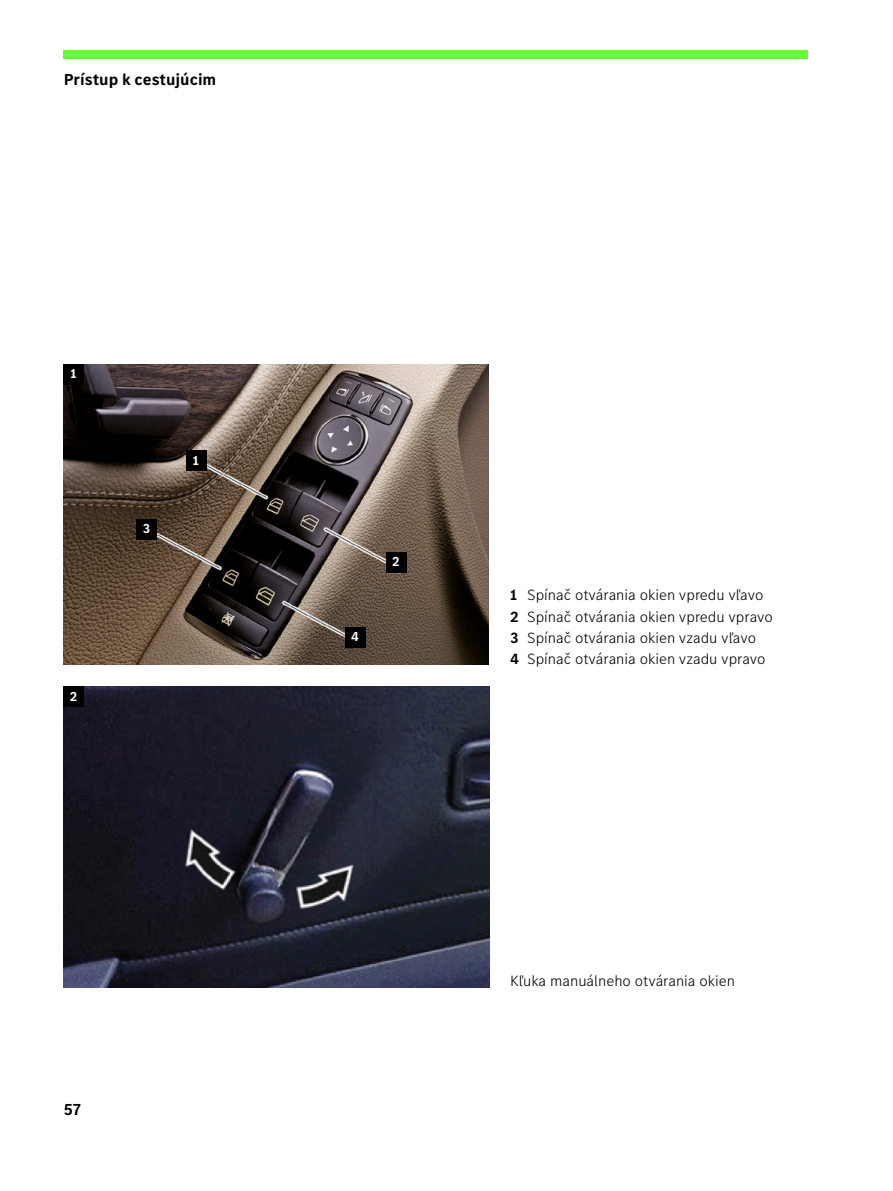
<style>
.page{position:relative;width:893px;height:1191px;background:#fff}
.page>*{position:absolute;margin:0;border:0;box-sizing:border-box;transform-origin:0 0}
.t1{font:700 16.5px "MB Corpo S Text";color:#000}
.t2{font:300 15.3px/21.5px "MB Corpo S Text";color:#000}
.t3{font:700 13.5px "MB Corpo S Text";color:#fff}
.s1{font-weight:700}
</style>
<div class="page">
<div style="left:64px;top:50px;width:744px;height:8px;background:#6f3"></div>
<img style="left:64px;top:364px;width:425px;height:300px">
<img style="left:63px;top:686px;width:426px;height:301px">
<div style="left:64px;top:364px;width:20px;height:20px;background:#000"></div>
<div style="left:64px;top:686px;width:20px;height:21px;background:#000"></div>
<div style="left:186px;top:450px;width:20px;height:21px;background:#000"></div>
<div style="left:137px;top:519px;width:20px;height:20px;background:#000"></div>
<div style="left:386px;top:552px;width:20px;height:20px;background:#000"></div>
<div style="left:345px;top:627px;width:21px;height:20px;background:#000"></div>
<p class="t1" style="left:64px;top:69px;width:154px">Prístup k cestujúcim</p>
<p class="t3" style="left:71px;top:365px;width:8px">1</p>
<p class="t3" style="left:70px;top:687px;width:9px">2</p>
<p class="t3" style="left:143px;top:520px;width:9px">3</p>
<p class="t3" style="left:193px;top:451px;width:8px">1</p>
<p class="t1" style="left:64px;top:1098px;width:19px">57</p>
<p class="t3" style="left:351px;top:628px;width:9px">4</p>
<p class="t3" style="left:392px;top:553px;width:9px">2</p>
<p class="t2" style="left:510px;top:583px;width:264px"><span class="s1">1</span> Spínač otvárania okien vpredu vľavo <span class="s1">2</span> Spínač otvárania okien vpredu vpravo <span class="s1">3</span> Spínač otvárania okien vzadu vľavo<br><span class="s1">4</span> Spínač otvárania okien vzadu vpravo</p>
<p class="t2" style="left:510px;top:969px;width:226px">Kľuka manuálneho otvárania okien</p>
</div>
